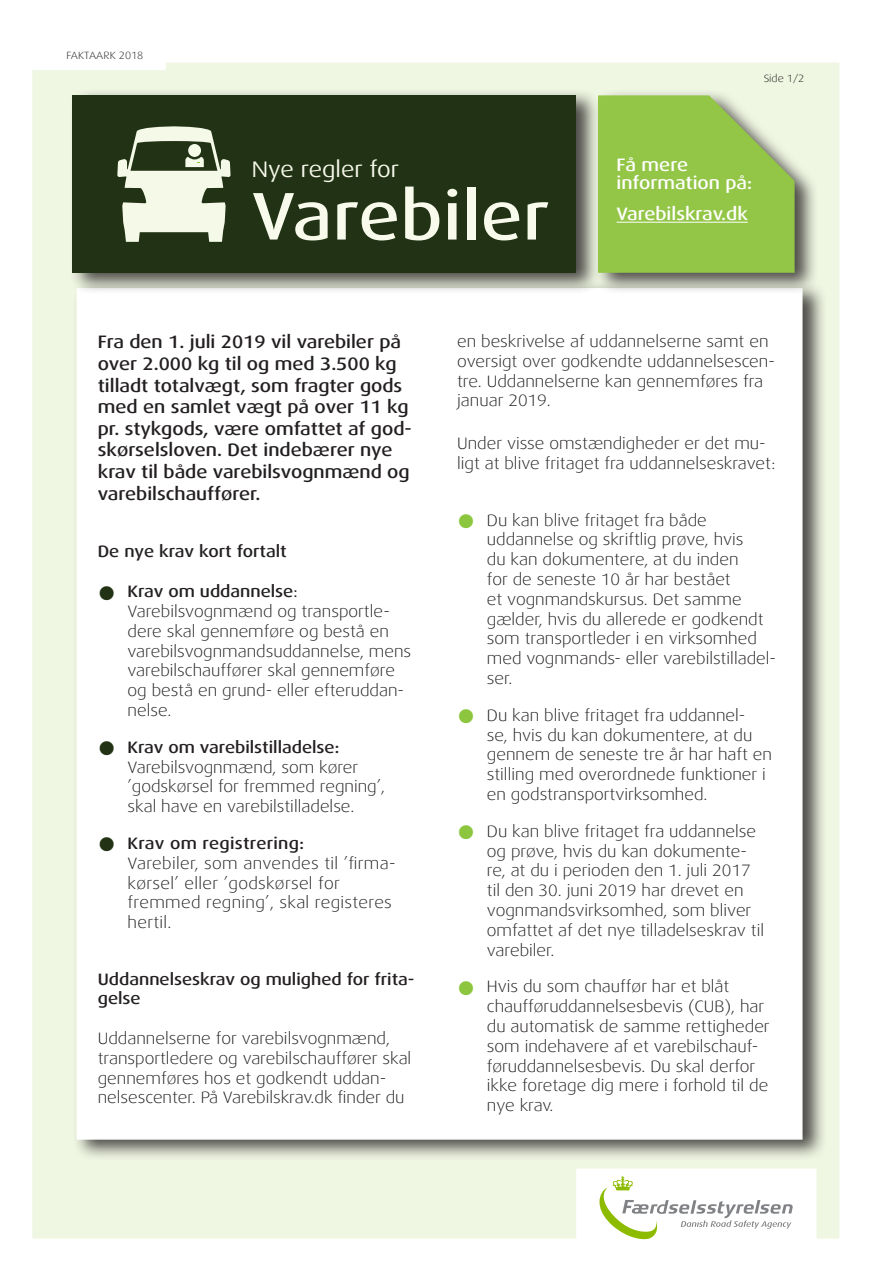
<style>
.page{position:relative;width:893px;height:1263px;background:#fff}
.page>*{position:absolute;margin:0;border:0;box-sizing:border-box;transform-origin:0 0}
.t1{font:500 67.5px "Dax Wide";letter-spacing:.01em;color:#f8faec}
.t2{font:22.5px "Dax Wide";color:#f8faec}
.t3{font:500 18px/21.6px "Dax Wide";color:#231f20}
.t4{font:500 18px "Dax Wide";color:#fff}
.t5{font:300 16.5px/19.8px "Dax Wide";color:#231f20}
.t6{font:300 16.5px/19.8px "Dax Wide";letter-spacing:.02em;color:#231f20}
.t7{font:500 16.5px/19.8px "Dax Wide";color:#231f20}
.t8{font:300 10.5px "Dax Wide";color:#231f20}
.s1{font-weight:500}
.s2{font-weight:400}
</style>
<div class="page">
<div style="left:31px;top:61px;width:810px;height:1179px;background:#eff6e2;border:2px solid #fff"></div>
<div style="left:73px;top:281px;width:754px;height:880px;background:#231f20;opacity:.8"></div>
<div style="left:77px;top:288px;width:725px;height:852px;background:#fff;border:2px solid #fff"></div>
<div style="left:69px;top:89px;width:532px;height:205px;background:#231f20;opacity:.8"></div>
<div style="left:73px;top:95px;width:503px;height:178px;background:#223315"></div>
<div style="left:1px;top:1px;width:164px;height:68px;background:#fff"></div>
<div style="left:0;top:0;width:166px;height:70px;border:2px solid #fff"></div>
<div style="left:577px;top:1169px;width:239px;height:76px;background:#fff"></div>
<svg style="left:599px;top:1176px;width:194px;height:64px"></svg>
<div style="left:576px;top:1168px;width:240px;height:78px;border:2px solid #fff"></div>
<div style="left:594px;top:88px;width:225px;height:206px;background:#231f20;opacity:.8"></div>
<svg style="left:597px;top:95px;width:198px;height:179px;background:#9bc957"></svg>
<svg style="left:117px;top:126px;width:114px;height:116px"></svg>
<p class="t8" style="left:67px;top:49px;width:78px">FAKTAARK 2018</p>
<p class="t2" style="left:252px;top:156px;width:149px">Nye regler for</p>
<p class="t1" style="left:252px;top:178px;width:299px">Varebiler</p>
<p class="t8" style="left:764px;top:72px;width:42px">Side 1/2</p>
<p class="t4" style="left:616px;top:155px;width:73px">Få mere</p>
<p class="t4" style="left:616px;top:173px;width:137px">information på:</p>
<p class="t4" style="left:616px;top:204px;width:133px">Varebilskrav.dk</p>
<p class="t3" style="left:98px;top:332px;width:316px">Fra den 1. juli 2019 vil varebiler på over 2.000 kg til og med 3.500 kg tilladt totalvægt, som fragter gods med en samlet vægt på over 11 kg pr. stykgods, være omfattet af god&shy;skørselsloven. Det indebærer nye krav til både varebilsvognmænd og varebilschauffører.</p>
<p class="t7" style="left:98px;top:542px;width:190px">De nye krav kort fortalt</p>
<p class="t5" style="left:128px;top:582px;width:285px"><span class="s1">Krav om uddannelse</span><span class="s2">:<br></span>Varebilsvognmænd og transportle&shy;dere skal gennemføre og bestå en varebilsvognmandsuddannelse, mens varebilschauffører skal gennemføre og bestå en grund- eller efteruddan&shy;nelse.</p>
<p class="t5" style="left:128px;top:737px;width:259px"><span class="s1">Krav om varebilstilladelse:<br></span>Varebilsvognmænd, som kører ’godskørsel for fremmed regning’, skal have en varebilstilladelse.</p>
<p class="t6" style="left:128px;top:833px;width:270px"><span class="s1">Krav om registrering:<br></span>Varebiler, som anvendes til ’firma&shy;kørsel’ eller ’godskørsel for fremmed regning’, skal registeres hertil.</p>
<p class="t7" style="left:98px;top:969px;width:318px">Uddannelseskrav og mulighed for frita&shy;gelse</p>
<p class="t5" style="left:98px;top:1028px;width:315px">Uddannelserne for varebilsvognmænd, transportledere og varebilschauffører skal gennemføres hos et godkendt uddan&shy;nelsescenter. På Varebilskrav.dk finder du</p>
<p class="t5" style="left:457px;top:332px;width:319px">en beskrivelse af uddannelserne samt en oversigt over godkendte uddannelsescen&shy;tre. Uddannelserne kan gennemføres fra januar 2019.</p>
<p class="t5" style="left:457px;top:434px;width:320px">Under visse omstændigheder er det mu&shy;ligt at blive fritaget fra uddannelseskravet:</p>
<p class="t5" style="left:487px;top:510px;width:291px">Du kan blive fritaget fra både uddannelse og skriftlig prøve, hvis<br>du kan dokumentere, at du inden<br>for de seneste 10 år har bestået<br>et vognmandskursus. Det samme gælder, hvis du allerede er godkendt som transportleder i en virksomhed med vognmands- eller varebilstilladel&shy;ser.</p>
<p class="t5" style="left:487px;top:705px;width:287px">Du kan blive fritaget fra uddannel-<br>se, hvis du kan dokumentere, at du gennem de seneste tre år har haft en stilling med overordnede funktioner i en godstransportvirksomhed.</p>
<p class="t5" style="left:487px;top:821px;width:279px">Du kan blive fritaget fra uddannelse og prøve, hvis du kan dokumente&shy;re, at du i perioden den 1. juli 2017 til den 30. juni 2019 har drevet en vognmandsvirksomhed, som bliver omfattet af det nye tilladelseskrav til varebiler.</p>
<p class="t5" style="left:487px;top:977px;width:284px">Hvis du som chauffør har et blåt chaufføruddannelsesbevis (CUB), har du automatisk de samme rettigheder som indehavere af et varebilschauf&shy;føruddannelsesbevis. Du skal derfor ikke foretage dig mere i forhold til de nye krav.</p>
</div>
